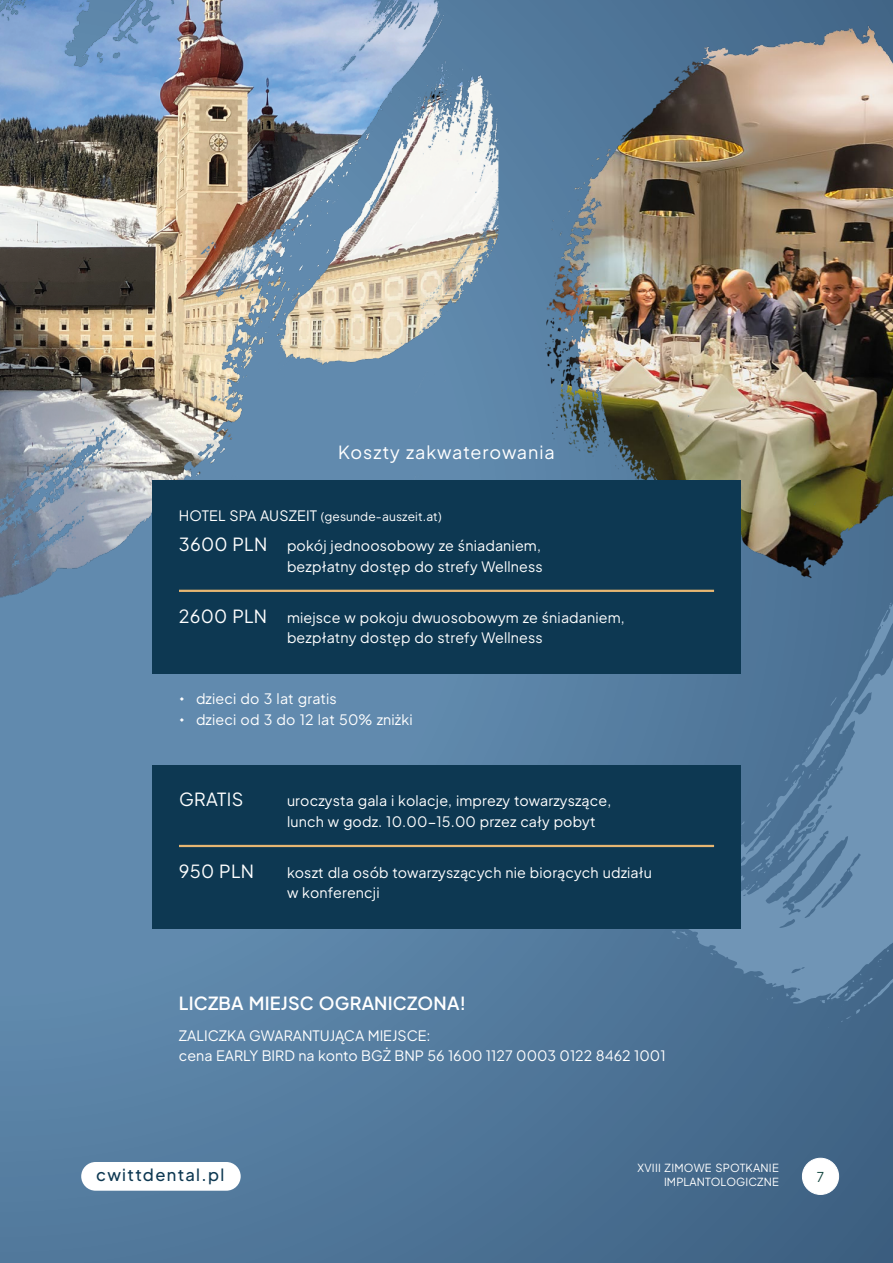
<style>
.page{position:relative;width:893px;height:1263px;background:#fff}
.page>*{position:absolute;margin:0;border:0;box-sizing:border-box;transform-origin:0 0}
.t1{font:18px "Plus Jakarta Sans";letter-spacing:.04em;color:#fff}
.t2{font:600 18px "Plus Jakarta Sans";letter-spacing:.01em;color:#fff}
.t3{font:500 16.5px "Plus Jakarta Sans";letter-spacing:.08em;color:#0d3852}
.t4{font:14.25px/20.4px "Plus Jakarta Sans";letter-spacing:.01em;color:#fff}
.t5{font:13.5px "Plus Jakarta Sans";color:#13463f}
.t6{font:12px "Plus Jakarta Sans";letter-spacing:.01em;color:#fff}
.t7{font:11.1px/13.4px "Plus Jakarta Sans";letter-spacing:.01em;color:#fff;text-align:right}
.s1{font-size:14.25px}
.s2{font-size:18px}
</style>
<div class="page">
<svg style="left:0;top:639px;width:893px;height:624px;background:#547b9e"></svg>
<img style="left:538px;top:0;width:355px;height:480px">
<img style="left:0;top:729px;width:12px;height:455px">
<img style="left:587px;top:57px;width:306px;height:971px">
<img style="left:0;top:0;width:538px;height:639px">
<div style="left:802px;top:1158px;width:37px;height:36px;background:#fff;border-radius:50%"></div>
<div style="left:802px;top:1158px;width:37px;height:37px;border:1px solid #fff;border-radius:50%"></div>
<div style="left:81px;top:1162px;width:160px;height:29px;background:#fff;border-radius:14px"></div>
<div style="left:152px;top:480px;width:589px;height:194px;background:#0d3852"></div>
<hr style="left:179px;top:590px;width:535px;height:2px;background:#e6b672">
<div style="left:152px;top:765px;width:589px;height:164px;background:#0d3852"></div>
<hr style="left:179px;top:845px;width:535px;height:2px;background:#e6b672">
<svg style="left:180px;top:697px;width:4px;height:4px"></svg>
<svg style="left:180px;top:717px;width:4px;height:4px"></svg>
<p class="t1" style="left:338px;top:438px;width:218px">Koszty zakwaterowania</p>
<p class="t6" style="left:179px;top:506px;width:264px"><span class="s1">HOTEL SPA AUSZEIT</span> (gesunde-auszeit.at)</p>
<p class="t4" style="left:179px;top:534px;width:365px;text-align:right"><span class="s2">3600 PLN</span> pokój jednoosobowy ze śniadaniem, bezpłatny dostęp do strefy Wellness</p>
<p class="t4" style="left:287px;top:606px;width:339px;text-indent:-108px"><span class="s2">2600 PLN</span> miejsce w pokoju dwuosobowym ze śniadaniem, bezpłatny dostęp do strefy Wellness</p>
<p class="t4" style="left:196px;top:687px;width:218px">dzieci do 3 lat gratis<br>dzieci od 3 do 12 lat 50% zniżki</p>
<p class="t1" style="left:179px;top:785px;width:66px">GRATIS</p>
<p class="t4" style="left:287px;top:789px;width:326px">uroczysta gala i kolacje, imprezy towarzyszące, lunch w godz. 10.00-15.00 przez cały pobyt</p>
<p class="t1" style="left:179px;top:856px;width:77px">950 PLN</p>
<p class="t4" style="left:287px;top:861px;width:366px">koszt dla osób towarzyszących nie biorących udziału w konferencji</p>
<p class="t2" style="left:179px;top:989px;width:288px">LICZBA MIEJSC OGRANICZONA!</p>
<p class="t4" style="left:179px;top:1024px;width:488px">ZALICZKA GWARANTUJĄCA MIEJSCE:<br>cena EARLY BIRD na konto BGŻ BNP 56 1600 1127 0003 0122 8462 1001</p>
<p class="t7" style="left:638px;top:1160px;width:143px">XVIII ZIMOWE SPOTKANIE<br>IMPLANTOLOGICZNE</p>
<p class="t3" style="left:96px;top:1161px;width:130px">cwittdental.pl</p>
<p class="t5" style="left:817px;top:1166px;width:9px">7</p>
</div>
